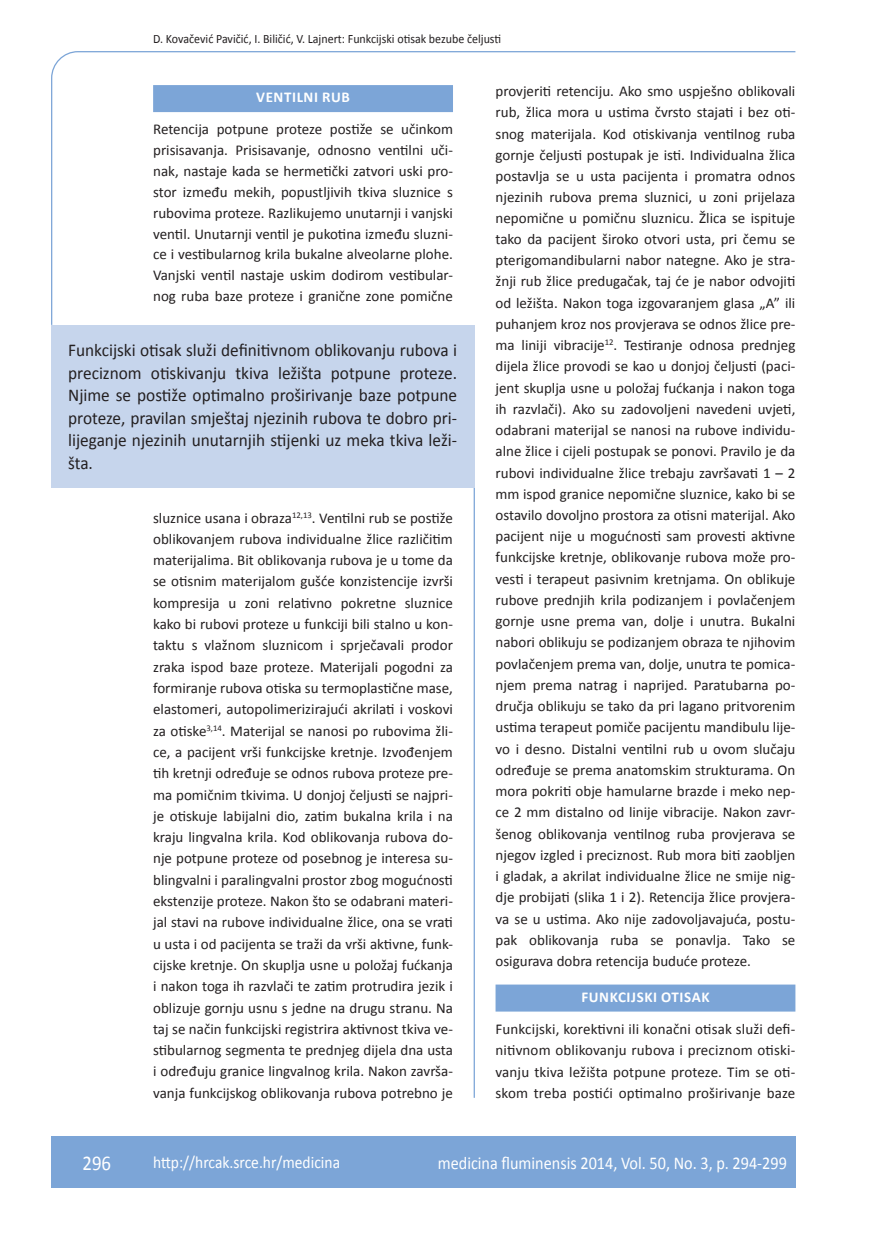
<style>
.page{position:relative;width:872px;height:1234px;background:#fff}
.page>*{position:absolute;margin:0;border:0;box-sizing:border-box;transform-origin:0 0}
.t1{font:21px "Calibri";color:#fff;scale:.9 1}
.t2{font:18px/22.5px "Calibri";color:#231f20;text-align:justify;scale:.96 1}
.t3{font:18px "Calibri";color:#fff;scale:.9 1}
.t4{font:17.25px "Calibri";color:#fff;scale:.9 1}
.t5{font:15px/21.1px "Calibri";color:#231f20;text-align:justify}
.t6{font:700 15px "Calibri";letter-spacing:.04em;color:#fff}
.t7{font:12.75px "Calibri";color:#231f20;scale:.94 1}
</style>
<div class="page">
<svg style="left:51px;top:51px;width:745px;height:275px"></svg>
<hr style="left:473px;top:488px;width:2px;height:609px;background:#7ca5d7">
<div style="left:51px;top:1135px;width:744px;height:51px;background:#7ca5d7"></div>
<div style="left:51px;top:325px;width:423px;height:163px;background:#c6d5ec"></div>
<div style="left:495px;top:984px;width:300px;height:27px;background:#7ca5d7"></div>
<div style="left:153px;top:85px;width:300px;height:27px;background:#7ca5d7"></div>
<p class="t7" style="left:153px;top:30px;width:372px">D. Kovačević Pavičić, I. Biličić, V. Lajnert: Funkcijski otisak bezube čeljusti</p>
<p class="t6" style="left:256px;top:88px;width:95px">VENTILNI RUB</p>
<p class="t5" style="left:153px;top:118px;width:301px">Retencija potpune proteze postiže se učinkom prisisavanja. Prisisavanje, odnosno ventilni uči&shy;nak, nastaje kada se hermetički zatvori uski pro&shy;stor između mekih, popustljivih tkiva sluznice s rubovima proteze. Razlikujemo unutarnji i vanjski ventil. Unutarnji ventil je pukotina između sluzni&shy;ce i vestibularnog krila bukalne alveolarne plohe.<br>Vanjski ventil nastaje uskim dodirom vestibular&shy;nog ruba baze proteze i granične zone pomične</p>
<p class="t2" style="left:68px;top:338px;width:406px">Funkcijski otisak služi definitivnom oblikovanju rubova i preciznom otiskivanju tkiva ležišta potpune proteze.<br>Njime se postiže optimalno proširivanje baze potpune proteze, pravilan smještaj njezinih rubova te dobro pri&shy;lijeganje njezinih unutarnjih stijenki uz meka tkiva leži&shy;šta.</p>
<p class="t5" style="left:153px;top:506px;width:301px">sluznice usana i obraza<sup>12,13</sup>. Ventilni rub se postiže oblikovanjem rubova individualne žlice različitim materijalima. Bit oblikovanja rubova je u tome da se otisnim materijalom gušće konzistencije izvrši kompresija u zoni relativno pokretne sluznice kako bi rubovi proteze u funkciji bili stalno u kon&shy;taktu s vlažnom sluznicom i sprječavali prodor zraka ispod baze proteze. Materijali pogodni za formiranje rubova otiska su termoplastične mase, elastomeri, autopolimerizirajući akrilati i voskovi za otiske<sup>3,14</sup>. Materijal se nanosi po rubovima žli&shy;ce, a pacijent vrši funkcijske kretnje. Izvođenjem tih kretnji određuje se odnos rubova proteze pre&shy;ma pomičnim tkivima. U donjoj čeljusti se najpri&shy;je otiskuje labijalni dio, zatim bukalna krila i na kraju lingvalna krila. Kod oblikovanja rubova do&shy;nje potpune proteze od posebnog je interesa su&shy;blingvalni i paralingvalni prostor zbog mogućnosti ekstenzije proteze. Nakon što se odabrani materi&shy;jal stavi na rubove individualne žlice, ona se vrati u usta i od pacijenta se traži da vrši aktivne, funk&shy;cijske kretnje. On skuplja usne u položaj fućkanja i nakon toga ih razvlači te zatim protrudira jezik i oblizuje gornju usnu s jedne na drugu stranu. Na taj se način funkcijski registrira aktivnost tkiva ve&shy;stibularnog segmenta te prednjeg dijela dna usta i određuju granice lingvalnog krila. Nakon završa&shy;vanja funkcijskog oblikovanja rubova potrebno je</p>
<p class="t5" style="left:495px;top:80px;width:301px">provjeriti retenciju. Ako smo uspješno oblikovali rub, žlica mora u ustima čvrsto stajati i bez oti&shy;snog materijala. Kod otiskivanja ventilnog ruba gornje čeljusti postupak je isti. Individualna žlica postavlja se u usta pacijenta i promatra odnos njezinih rubova prema sluznici, u zoni prijelaza nepomične u pomičnu sluznicu. Žlica se ispituje tako da pacijent široko otvori usta, pri čemu se pterigomandibularni nabor nategne. Ako je stra&shy;žnji rub žlice predugačak, taj će je nabor odvojiti od ležišta. Nakon toga izgovaranjem glasa „A” ili puhanjem kroz nos provjerava se odnos žlice pre&shy;ma liniji vibracije<sup>12</sup>. Testiranje odnosa prednjeg dijela žlice provodi se kao u donjoj čeljusti (paci&shy;jent skuplja usne u položaj fućkanja i nakon toga ih razvlači). Ako su zadovoljeni navedeni uvjeti, odabrani materijal se nanosi na rubove individu&shy;alne žlice i cijeli postupak se ponovi. Pravilo je da rubovi individualne žlice trebaju završavati 1 – 2 mm ispod granice nepomične sluznice, kako bi se ostavilo dovoljno prostora za otisni materijal. Ako pacijent nije u mogućnosti sam provesti aktivne funkcijske kretnje, oblikovanje rubova može pro&shy;vesti i terapeut pasivnim kretnjama. On oblikuje rubove prednjih krila podizanjem i povlačenjem gornje usne prema van, dolje i unutra. Bukalni nabori oblikuju se podizanjem obraza te njihovim povlačenjem prema van, dolje, unutra te pomica&shy;njem prema natrag i naprijed. Paratubarna po&shy;dručja oblikuju se tako da pri lagano pritvorenim ustima terapeut pomiče pacijentu mandibulu lije&shy;vo i desno. Distalni ventilni rub u ovom slučaju određuje se prema anatomskim strukturama. On mora pokriti obje hamularne brazde i meko nep&shy;ce 2 mm distalno od linije vibracije. Nakon zavr&shy;šenog oblikovanja ventilnog ruba provjerava se njegov izgled i preciznost. Rub mora biti zaobljen i gladak, a akrilat individualne žlice ne smije nig&shy;dje probijati (slika 1 i 2). Retencija žlice provjera&shy;va se u ustima. Ako nije zadovoljavajuća, postu&shy;pak oblikovanja ruba se ponavlja. Tako se osigurava dobra retencija buduće proteze.</p>
<p class="t6" style="left:581px;top:987px;width:130px">FUNKCIJSKI OTISAK</p>
<p class="t5" style="left:495px;top:1017px;width:301px">Funkcijski, korektivni ili konačni otisak služi defi&shy;nitivnom oblikovanju rubova i preciznom otiski&shy;vanju tkiva ležišta potpune proteze. Tim se oti&shy;skom treba postići optimalno proširivanje baze</p>
<h1 class="t1" style="left:82px;top:1149px;width:33px">296</h1>
<p class="t4" style="left:153px;top:1150px;width:209px">http://hrcak.srce.hr/medicina</p>
<p class="t3" style="left:438px;top:1151px;width:389px">medicina fluminensis 2014, Vol. 50, No. 3, p. 294-299</p>
</div>
